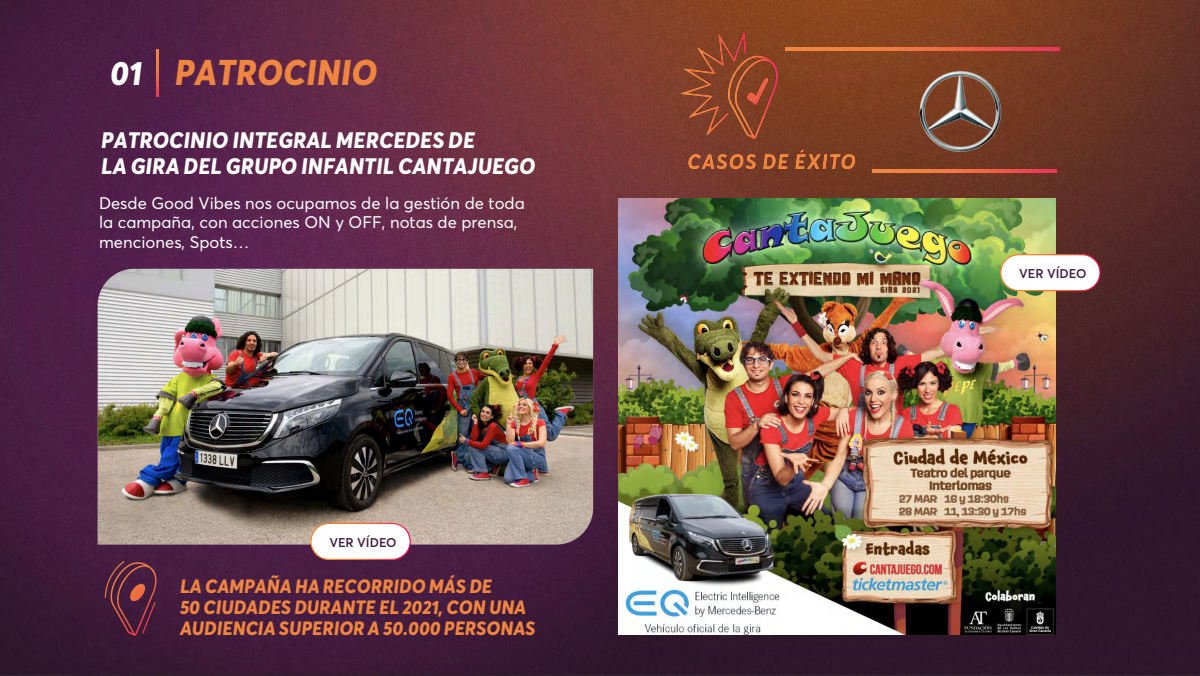
<style>
.page{position:relative;width:1200px;height:676px;background:#fff}
.page>*{position:absolute;margin:0;border:0;box-sizing:border-box;transform-origin:0 0}
.t1{font:italic 800 35.3px "Averta Demo";color:#ee8540}
.t2{font:italic 800 22.2px/26.3px "Averta Demo";color:#fff}
.t3{font:italic 800 19px/21px "Averta Demo";letter-spacing:-.005em;color:#ee8540}
.t4{font:16.6px/19.5px "Averta Demo";color:#fff}
.t5{font:600 12.6px "Averta";color:#422040}
.s1{font-size:33.3px;color:#fff}
</style>
<div class="page">
<img style="left:1px;top:0;width:1199px;height:675px">
<svg style="left:157px;top:49px;width:2px;height:47px"></svg>
<img style="left:618px;top:198px;width:437px;height:436px">
<img style="left:87px;top:262px;width:512px;height:292px">
<svg style="left:105px;top:560px;width:52px;height:75px;background:#5d283d"></svg>
<svg style="left:873px;top:169px;width:184px;height:3px"></svg>
<svg style="left:873px;top:48px;width:187px;height:3px"></svg>
<img style="left:915px;top:65px;width:91px;height:91px">
<img style="left:674px;top:23px;width:199px;height:157px">
<div style="left:311px;top:523px;width:99px;height:36px;background:#fff;border-radius:18px"></div>
<div style="left:310px;top:522px;width:101px;height:38px;border:1px solid #fff;border-radius:18px"></div>
<div style="left:1001px;top:254px;width:99px;height:36px;background:#fff;border-radius:18px"></div>
<div style="left:1000px;top:254px;width:101px;height:37px;border:1px solid #fff;border-radius:18px"></div>
<h1 class="t1" style="left:110px;top:50px;width:269px"><span class="s1">01</span> PATROCINIO</h1>
<h2 class="t2" style="left:101px;top:128px;width:436px">PATROCINIO INTEGRAL MERCEDES DE<br>LA GIRA DEL GRUPO INFANTIL CANTAJUEGO</h2>
<p class="t4" style="left:99px;top:193px;width:427px">Desde Good Vibes nos ocupamos de la gestión de toda la campaña, con acciones ON y OFF, notas de prensa, menciones, Spots…</p>
<p class="t5" style="left:329px;top:534px;width:69px">VER VÍDEO</p>
<p class="t3" style="left:180px;top:577px;width:357px">LA CAMPAÑA HA RECORRIDO MÁS DE<br>50 CIUDADES DURANTE EL 2021, CON UNA<br>AUDIENCIA SUPERIOR A 50.000 PERSONAS</p>
<p class="t5" style="left:1019px;top:265px;width:69px">VER VÍDEO</p>
</div>
